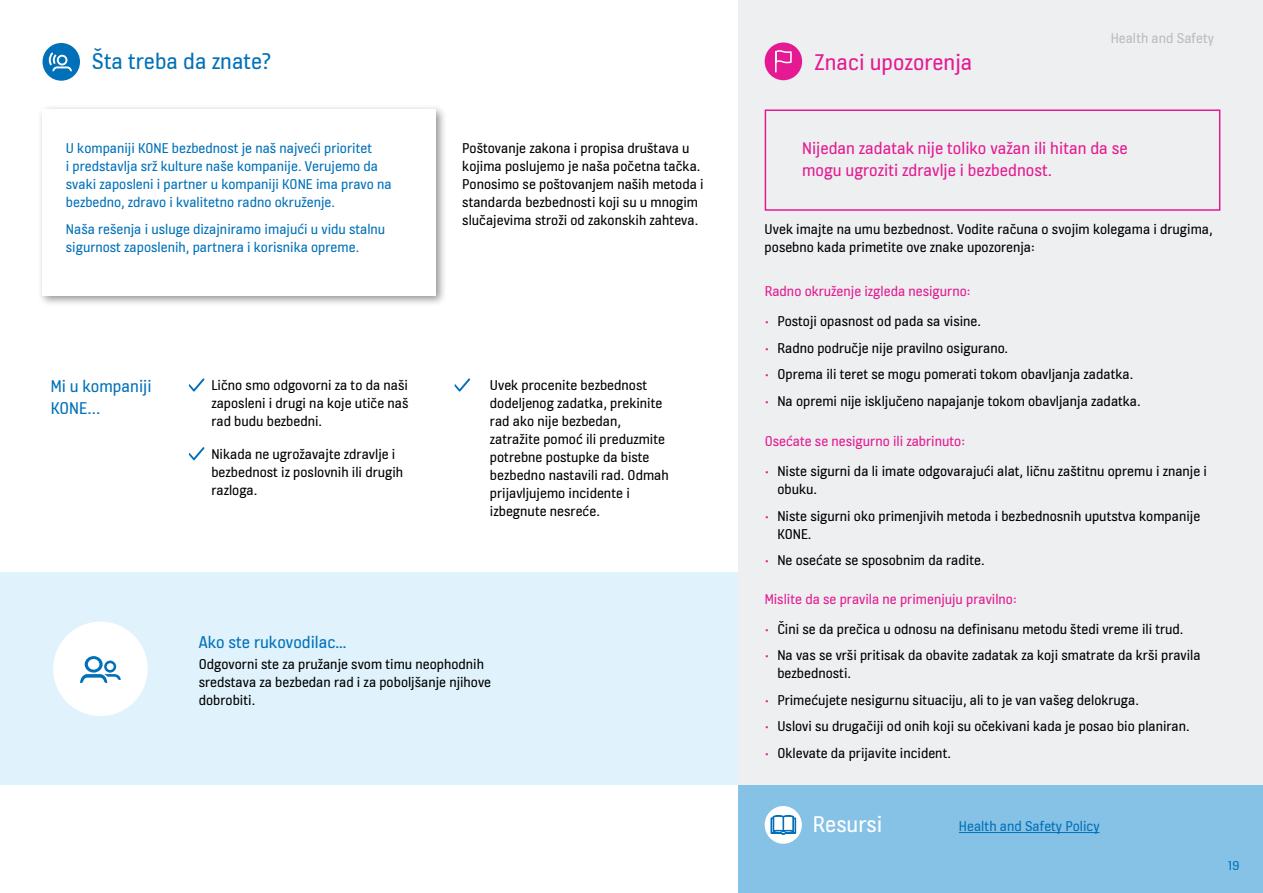
<style>
.page{position:relative;width:1263px;height:893px;background:#fff}
.page>*{position:absolute;margin:0;border:0;box-sizing:border-box;transform-origin:0 0}
.t1{font:24px "KONE Information";color:#0071b9}
.t2{font:24px "KONE Information";color:#e51a92}
.t3{font:24px "KONE Information";color:#fff}
.t4{font:18px/21.6px "KONE Information";color:#e51a92}
.t5{font:18px/21.6px "KONE Information";color:#0071b9}
.t6{font:15px/18px "KONE Information";color:#000}
.t7{font:15px/18px "KONE Information";color:#0071b9}
.t8{font:15px "KONE Information";color:#e51a92}
.t9{font:15px "KONE Information";color:#babdbf}
.t10{font:13.5px "KONE Information";color:#0071b9}
.s1{color:#e51a92}
</style>
<div class="page">
<div style="left:0;top:572px;width:738px;height:213px;background:#e0f2fb"></div>
<div style="left:738px;top:0;width:525px;height:893px;background:#edeff0"></div>
<div style="left:37px;top:104px;width:410px;height:203px;background:#000;opacity:.42"></div>
<div style="left:43px;top:109px;width:393px;height:187px;background:#fff"></div>
<div style="left:43px;top:43px;width:37px;height:38px;background:#0071b9;border-radius:50%"></div>
<svg style="left:49px;top:52px;width:23px;height:19px"></svg>
<div style="left:765px;top:43px;width:37px;height:37px;background:#e51a92;border-radius:50%"></div>
<svg style="left:775px;top:50px;width:17px;height:23px"></svg>
<svg style="left:189px;top:378px;width:15px;height:14px"></svg>
<svg style="left:189px;top:447px;width:15px;height:13px"></svg>
<svg style="left:455px;top:378px;width:15px;height:14px"></svg>
<div style="left:53px;top:622px;width:95px;height:94px;background:#fff;border-radius:50%"></div>
<svg style="left:80px;top:656px;width:41px;height:27px"></svg>
<div style="left:765px;top:109px;width:455px;height:102px;border:2px solid #e51a92"></div>
<div style="left:738px;top:785px;width:525px;height:108px;background:#86c2e6"></div>
<div style="left:765px;top:806px;width:37px;height:38px;background:#fff;border-radius:50%"></div>
<svg style="left:771px;top:815px;width:25px;height:20px"></svg>
<hr style="left:959px;top:832px;width:140px;height:1px;background:#0071b9">
<h1 class="t1" style="left:92px;top:44px;width:180px">Šta treba da znate?</h1>
<h1 class="t2" style="left:814px;top:46px;width:160px">Znaci upozorenja</h1>
<p class="t9" style="left:1111px;top:27px;width:105px">Health and Safety</p>
<p class="t7" style="left:66px;top:140px;width:327px">U kompaniji KONE bezbednost je naš najveći prioritet<br>i predstavlja srž kulture naše kompanije. Verujemo da svaki zaposleni i partner u kompaniji KONE ima pravo na bezbedno, zdravo i kvalitetno radno okruženje.</p>
<p class="t7" style="left:66px;top:221px;width:321px">Naša rešenja i usluge dizajniramo imajući u vidu stalnu sigurnost zaposlenih, partnera i korisnika opreme.</p>
<p class="t5" style="left:51px;top:376px;width:102px">Mi u kompaniji<br>KONE...</p>
<p class="t6" style="left:211px;top:377px;width:199px;text-align:justify">Lično smo odgovorni za to da naši zaposleni i drugi na koje utiče naš rad budu bezbedni.</p>
<p class="t6" style="left:211px;top:446px;width:193px">Nikada ne ugrožavajte zdravlje i bezbednost iz poslovnih ili drugih razloga.</p>
<p class="t5" style="left:199px;top:632px;width:149px">Ako ste rukovodilac…</p>
<p class="t6" style="left:462px;top:140px;width:243px">Poštovanje zakona i propisa društava u kojima poslujemo je naša početna tačka.<br>Ponosimo se poštovanjem naših metoda i standarda bezbednosti koji su u mnogim slučajevima stroži od zakonskih zahteva.</p>
<p class="t6" style="left:490px;top:377px;width:180px">Uvek procenite bezbednost dodeljenog zadatka, prekinite rad ako nije bezbedan, zatražite pomoć ili preduzmite potrebne postupke da biste bezbedno nastavili rad. Odmah prijavljujemo incidente i izbegnute nesreće.</p>
<p class="t6" style="left:199px;top:656px;width:294px">Odgovorni ste za pružanje svom timu neophodnih sredstava za bezbedan rad i za poboljšanje njihove dobrobiti.</p>
<p class="t4" style="left:802px;top:139px;width:327px">Nijedan zadatak nije toliko važan ili hitan da se mogu ugroziti zdravlje i bezbednost.</p>
<p class="t6" style="left:765px;top:221px;width:450px">Uvek imajte na umu bezbednost. Vodite računa o svojim kolegama i drugima, posebno kada primetite ove znake upozorenja:</p>
<p class="t8" style="left:765px;top:281px;width:207px">Radno okruženje izgleda nesigurno:</p>
<p class="t6" style="left:765px;top:313px;width:218px"><span class="s1">•</span> Postoji opasnost od pada sa visine.</p>
<p class="t6" style="left:765px;top:340px;width:245px"><span class="s1">•</span> Radno područje nije pravilno osigurano.</p>
<p class="t6" style="left:765px;top:366px;width:370px"><span class="s1">•</span> Oprema ili teret se mogu pomerati tokom obavljanja zadatka.</p>
<p class="t6" style="left:765px;top:393px;width:378px"><span class="s1">•</span> Na opremi nije isključeno napajanje tokom obavljanja zadatka.</p>
<p class="t8" style="left:765px;top:431px;width:202px">Osećate se nesigurno ili zabrinuto:</p>
<p class="t6" style="left:777px;top:463px;width:431px;text-indent:-13px"><span class="s1">•</span> Niste sigurni da li imate odgovarajući alat, ličnu zaštitnu opremu i znanje i obuku.</p>
<p class="t6" style="left:777px;top:508px;width:424px;text-indent:-13px"><span class="s1">•</span> Niste sigurni oko primenjivih metoda i bezbednosnih uputstva kompanije<br>KONE.</p>
<p class="t6" style="left:765px;top:552px;width:222px"><span class="s1">•</span> Ne osećate se sposobnim da radite.</p>
<p class="t8" style="left:765px;top:588px;width:254px">Mislite da se pravila ne primenjuju pravilno:</p>
<p class="t6" style="left:765px;top:621px;width:420px"><span class="s1">•</span> Čini se da prečica u odnosu na definisanu metodu štedi vreme ili trud.</p>
<p class="t6" style="left:777px;top:647px;width:425px;text-indent:-13px"><span class="s1">•</span> Na vas se vrši pritisak da obavite zadatak za koji smatrate da krši pravila bezbednosti.</p>
<p class="t6" style="left:765px;top:692px;width:376px"><span class="s1">•</span> Primećujete nesigurnu situaciju, ali to je van vašeg delokruga.</p>
<p class="t6" style="left:765px;top:718px;width:427px"><span class="s1">•</span> Uslovi su drugačiji od onih koji su očekivani kada je posao bio planiran.</p>
<p class="t6" style="left:765px;top:745px;width:188px"><span class="s1">•</span> Oklevate da prijavite incident.</p>
<h1 class="t3" style="left:813px;top:808px;width:71px">Resursi</h1>
<p class="t7" style="left:959px;top:818px;width:142px">Health and Safety Policy</p>
<p class="t10" style="left:1228px;top:856px;width:13px">19</p>
</div>
